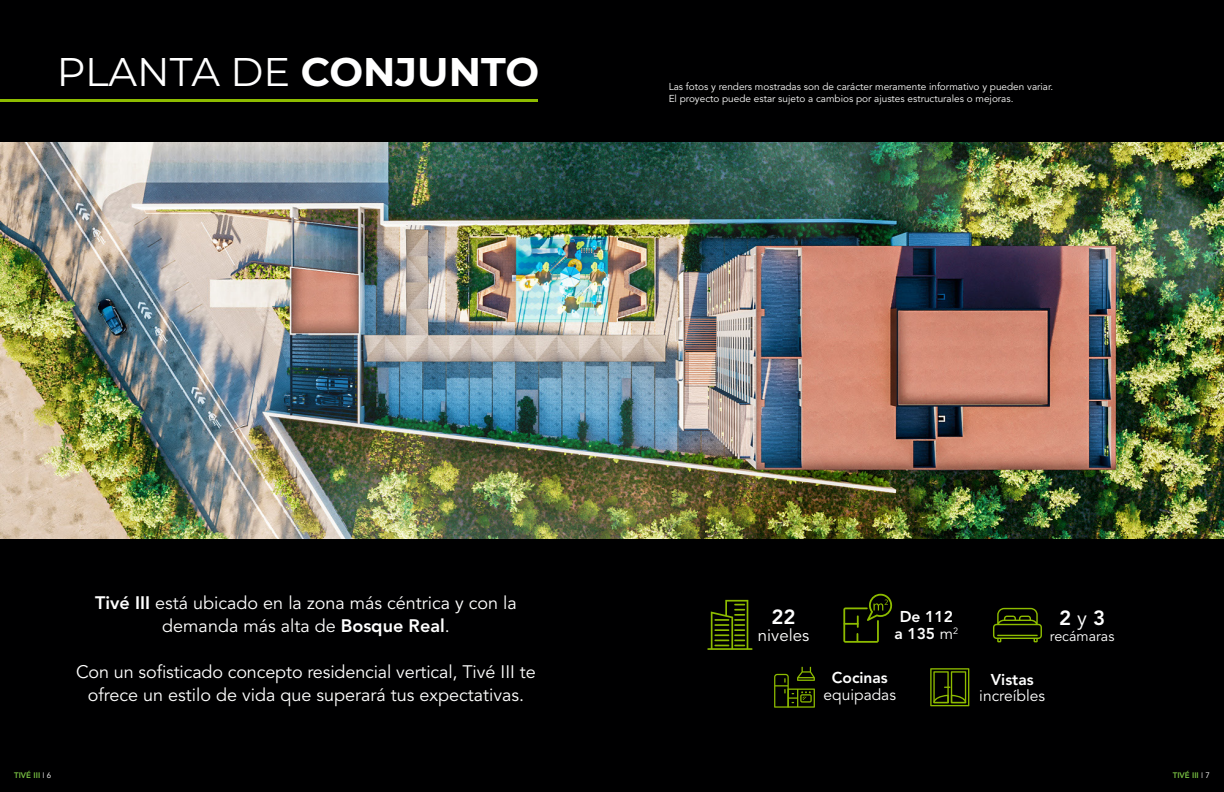
<style>
.page{position:relative;width:1224px;height:792px;background:#000001}
.page>*{position:absolute;margin:0;border:0;box-sizing:border-box;transform-origin:0 0}
.t1{font:40px "Montserrat";color:#fff}
.t2{font:800 20.4px "Avenir LT Std";color:#fff}
.t3{font:18px/23px "Avenir LT Std";color:#fff;text-align:center}
.t4{font:16.8px "Avenir LT Std";color:#fff}
.t5{font:800 15.6px/16.8px "Avenir LT Std";color:#fff;text-align:center}
.t6{font:15.6px "Avenir LT Std";color:#fff}
.t7{font:14.3px "Avenir LT Std";color:#fff}
.t8{font:10px/12px "Avenir LT Std";color:#fff}
.t9{font:800 8px "Avenir LT Std";color:#78c042}
.s1{font-weight:700}
.s2{font-weight:800}
.s3{font-weight:400}
.s4{font-weight:300;color:#fff}
.s5{font-weight:400;color:#fff}
</style>
<div class="page">
<hr style="left:0;top:99px;width:538px;height:3px;background:#8dbb00">
<img style="left:0;top:143px;width:1224px;height:396px">
<svg style="left:993px;top:608px;width:49px;height:34px"></svg>
<svg style="left:707px;top:600px;width:46px;height:50px"></svg>
<svg style="left:843px;top:594px;width:50px;height:49px"></svg>
<svg style="left:774px;top:667px;width:41px;height:41px"></svg>
<svg style="left:930px;top:668px;width:39px;height:38px"></svg>
<h1 class="t1" style="left:57px;top:45px;width:484px">PLANTA DE <span class="s1">CONJUNTO</span></h1>
<p class="t8" style="left:669px;top:81px;width:386px">Las fotos y renders mostradas son de carácter meramente informativo y pueden variar.<br>El proyecto puede estar sujeto a cambios por ajustes estructurales o mejoras.</p>
<p class="t3" style="left:95px;top:592px;width:423px"><span class="s2">Tivé III</span> está ubicado en la zona más céntrica y con la demanda más alta de <span class="s2">Bosque Real</span>.</p>
<p class="t3" style="left:76px;top:661px;width:461px">Con un sofisticado concepto residencial vertical, Tivé III te ofrece un estilo de vida que superará tus expectativas.</p>
<p class="t2" style="left:772px;top:605px;width:26px">22</p>
<p class="t4" style="left:758px;top:625px;width:53px">niveles</p>
<p class="t5" style="left:895px;top:609px;width:65px">De 112 a 135 <span class="s3">m</span><sup>2</sup></p>
<p class="t2" style="left:1059px;top:606px;width:48px">2 <span class="s3">y</span> 3</p>
<p class="t7" style="left:1050px;top:627px;width:66px">recámaras</p>
<p class="t5" style="left:832px;top:669px;width:58px">Cocinas</p>
<p class="t6" style="left:824px;top:685px;width:74px">equipadas</p>
<p class="t5" style="left:991px;top:671px;width:44px">Vistas</p>
<p class="t6" style="left:979px;top:687px;width:67px">increíbles</p>
<p class="t9" style="left:14px;top:770px;width:39px">TIVÉ III <span class="s4">I</span> <span class="s5">6</span></p>
<p class="t9" style="left:1173px;top:770px;width:39px">TIVÉ III <span class="s4">I</span> <span class="s5">7</span></p>
</div>
